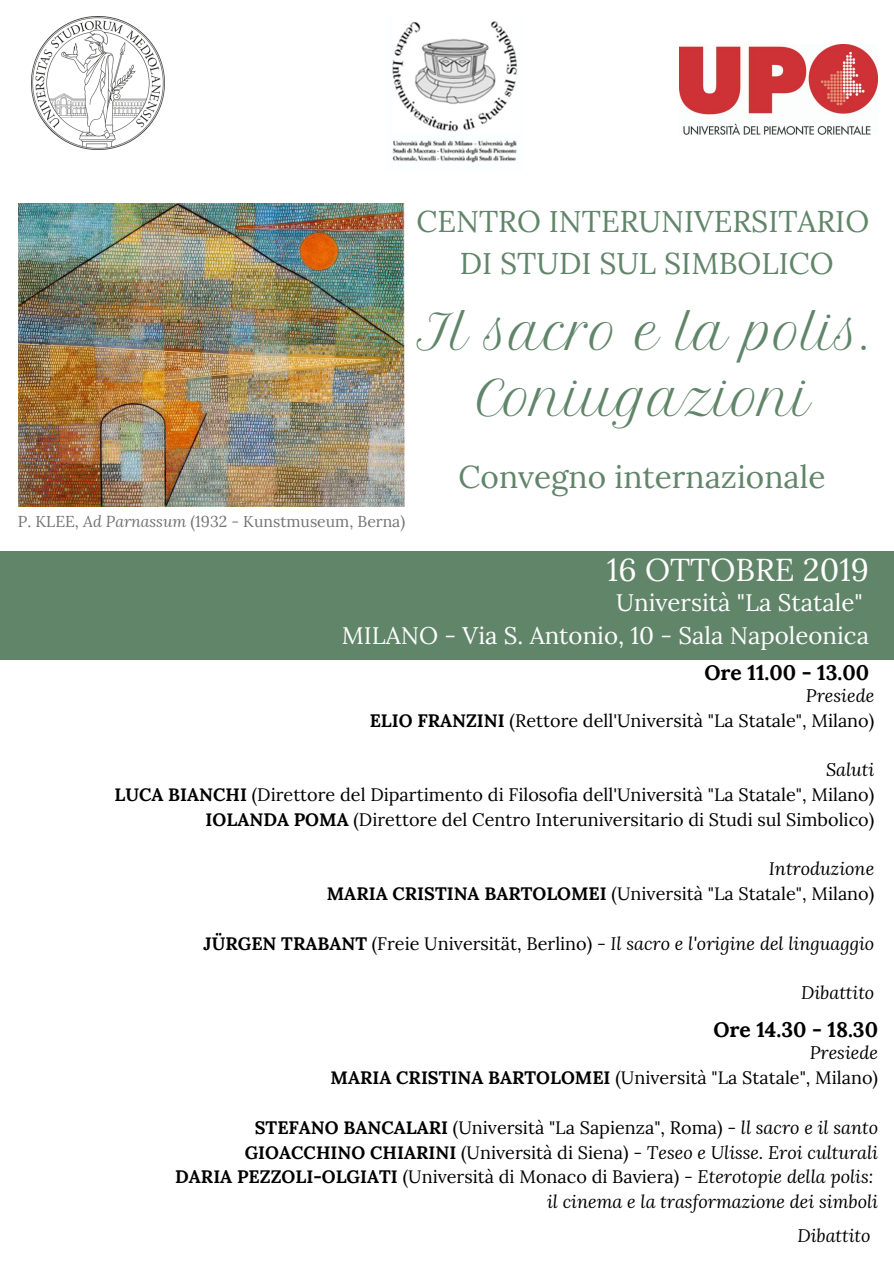
<style>
.page{position:relative;width:894px;height:1264px;background:#fff}
.page>*{position:absolute;margin:0;border:0;box-sizing:border-box;transform-origin:0 0}
.t1{font:47.25px/65.2px "Petit Formal Script";color:#608569;text-align:center}
.t2{font:31.5px "Lora";color:#608569}
.t3{font:31.5px "Lora";color:#fff}
.t4{font:30px/41.7px "Lora";color:#608569;text-align:center}
.t5{font:24px/32.7px "Lora";color:#fff;text-align:right}
.t6{font:700 21px "Lora";color:#000}
.t7{font:18px/24.8px "Lora";color:#000;text-align:right}
.t8{font:italic 18px/24.8px "Lora";color:#000;text-align:right}
.t9{font:15.75px "Lora";color:#737373}
.s1{font-style:italic}
.s2{font-weight:700}
.s3{font-weight:700;font-style:normal}
.s4{font-style:normal}
</style>
<div class="page">
<div style="left:0;top:551px;width:893px;height:108px;background:#608569"></div>
<img style="left:392px;top:21px;width:125px;height:142px">
<img style="left:32px;top:16px;width:133px;height:133px">
<img style="left:19px;top:204px;width:385px;height:302px">
<img style="left:679px;top:44px;width:198px;height:90px">
<h3 class="t4" style="left:416px;top:200px;width:454px">CENTRO INTERUNIVERSITARIO<br>DI STUDI SUL SIMBOLICO</h3>
<h1 class="t1" style="left:417px;top:300px;width:456px">Il sacro e la polis.<br>Coniugazioni</h1>
<p class="t9" style="left:18px;top:511px;width:389px">P. KLEE, <span class="s1">Ad Parnassum</span> (1932 - Kunstmuseum, Berna)</p>
<h2 class="t2" style="left:458px;top:456px;width:368px">Convegno internazionale</h2>
<h2 class="t3" style="left:606px;top:549px;width:263px">16 OTTOBRE 2019</h2>
<h3 class="t5" style="left:342px;top:586px;width:528px">Università "La Statale"<br>MILANO - Via S. Antonio, 10 - Sala Napoleonica</h3>
<p class="t6" style="left:704px;top:658px;width:166px">Ore 11.00 - 13.00</p>
<p class="t7" style="left:369px;top:683px;width:506px"><span class="s1">Presiede<br></span><span class="s2">ELIO FRANZINI</span> (Rettore dell'Università "La Statale", Milano)</p>
<p class="t7" style="left:114px;top:757px;width:761px"><span class="s1">Saluti<br></span><span class="s2">LUCA BIANCHI</span> (Direttore del Dipartimento di Filosofia dell'Università "La Statale", Milano)<br><span class="s2">IOLANDA POMA</span> (Direttore del Centro Interuniversitario di Studi sul Simbolico)</p>
<p class="t7" style="left:327px;top:856px;width:549px"><span class="s1">Introduzione<br></span><span class="s2">MARIA CRISTINA BARTOLOMEI</span> (Università "La Statale", Milano)</p>
<p class="t8" style="left:203px;top:930px;width:672px"><span class="s3">JÜRGEN TRABANT</span> <span class="s4">(Freie Universität, Berlino) -</span> Il sacro e l'origine del linguaggio</p>
<p class="t8" style="left:800px;top:980px;width:75px">Dibattito</p>
<p class="t6" style="left:713px;top:1016px;width:166px">Ore 14.30 - 18.30</p>
<p class="t7" style="left:330px;top:1040px;width:549px"><span class="s1">Presiede<br></span><span class="s2">MARIA CRISTINA BARTOLOMEI</span> (Università "La Statale", Milano)</p>
<p class="t8" style="left:175px;top:1114px;width:704px"><span class="s3">STEFANO BANCALARI</span> <span class="s4">(Università "La Sapienza", Roma) -</span> ll sacro e il santo <span class="s3">GIOACCHINO CHIARINI</span> <span class="s4">(Università di Siena) -</span> Teseo e Ulisse. Eroi culturali<br><span class="s3">DARIA PEZZOLI-OLGIATI</span> <span class="s4">(Università di Monaco di Baviera) -</span> Eterotopie della polis: il cinema e la trasformazione dei simboli</p>
<p class="t8" style="left:797px;top:1222px;width:75px">Dibattito</p>
</div>
